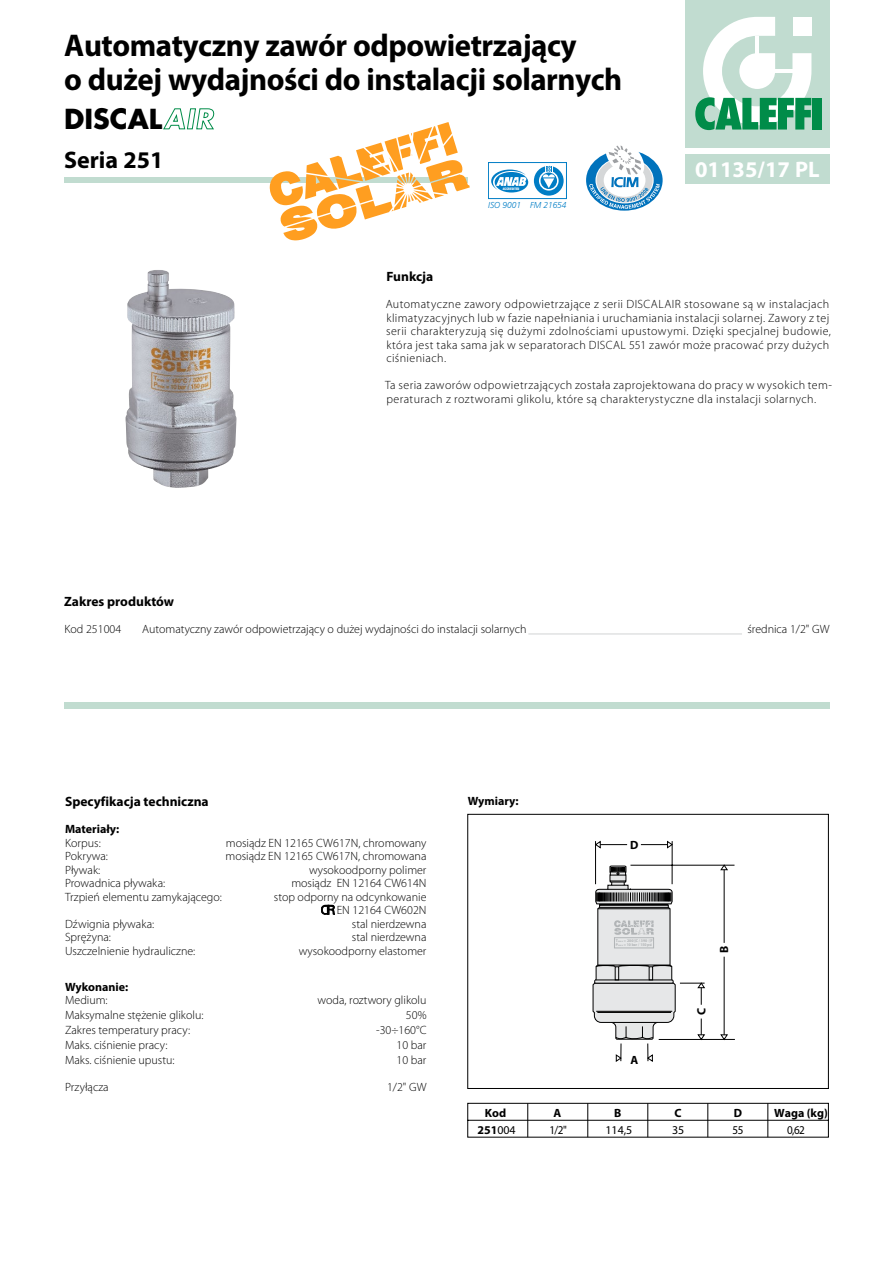
<style>
.page{position:relative;width:893px;height:1263px;background:#fff}
.page>*{position:absolute;margin:0;border:0;box-sizing:border-box;transform-origin:0 0}
.t1{font:700 31.5px/34.5px "Myriad Pro";letter-spacing:-.015em;color:#000}
.t2{font:700 27px "Futura LT";color:#000}
.t3{font:700 24px "Myriad Pro";color:#000}
.t4{font:700 22.5px "Myriad Pro";color:#fff}
.t5{font:700 13.5px "Myriad Pro";color:#000}
.t6{font:300 12px/13.5px "Myriad Pro";letter-spacing:.01em;color:#000;text-align:right}
.t7{font:300 12px/13.5px "Myriad Pro";letter-spacing:.035em;color:#000}
.t8{font:700 12px/17px "Myriad Pro";color:#000;text-align:center}
.t9{font:12px "Myriad Pro";color:#000;scale:.93 1}
.t10{font:12px "Myriad Pro";color:#000}
.t11{font:italic 300 8.7px "Frutiger";letter-spacing:-.005em;color:#007dc5}
.t12{font:700 4.05px/4.1px "Myriad Pro";letter-spacing:-.025em;color:#b1b4b6}
.t13{font:900 condensed 3.15px "Helvetica";letter-spacing:.005em;color:#fff}
.s1{font-weight:400}
.s2{font-size:2.55px}
</style>
<div class="page">
<div style="left:685px;top:154px;width:145px;height:30px;background:#c1dcd0"></div>
<div style="left:685px;top:0;width:145px;height:148px;background:#c1dcd0"></div>
<div style="left:64px;top:178px;width:404px;height:5px;background:#c1dcd0"></div>
<svg style="left:695px;top:17px;width:116px;height:113px"></svg>
<div style="left:813px;top:98px;width:9px;height:32px;background:#008c49"></div>
<hr style="left:528px;top:634px;width:214px;height:1px;background:#d1d3d4">
<div style="left:64px;top:703px;width:766px;height:6px;background:#c1dcd0"></div>
<div style="left:495px;top:172px;width:33px;height:20px;background:#007dc5;border-radius:50%"></div>
<svg style="left:491px;top:170px;width:36px;height:20px"></svg>
<div style="left:488px;top:162px;width:79px;height:37px;border:1px solid #007dc5"></div>
<svg style="left:534px;top:166px;width:30px;height:30px"></svg>
<svg style="left:539px;top:171px;width:20px;height:20px"></svg>
<svg style="left:540px;top:172px;width:17px;height:17px"></svg>
<svg style="left:543px;top:166px;width:12px;height:22px"></svg>
<svg style="left:586px;top:150px;width:77px;height:61px"></svg>
<svg style="left:589px;top:145px;width:71px;height:64px"></svg>
<svg style="left:270px;top:122px;width:200px;height:118px"></svg>
<svg style="left:321px;top:905px;width:14px;height:9px"></svg>
<img style="left:125px;top:270px;width:111px;height:218px">
<svg style="left:467px;top:814px;width:362px;height:323px"></svg>
<hr style="left:768px;top:1103px;width:1px;height:34px;background:#000">
<hr style="left:708px;top:1103px;width:1px;height:34px;background:#000">
<hr style="left:647px;top:1103px;width:1px;height:34px;background:#000">
<hr style="left:587px;top:1103px;width:1px;height:34px;background:#000">
<hr style="left:527px;top:1103px;width:1px;height:34px;background:#000">
<svg style="left:641px;top:841px;width:31px;height:7px"></svg>
<svg style="left:596px;top:841px;width:31px;height:7px"></svg>
<svg style="left:721px;top:866px;width:7px;height:4px"></svg>
<hr style="left:724px;top:870px;width:1px;height:73px;background:#000">
<svg style="left:721px;top:1035px;width:7px;height:4px"></svg>
<hr style="left:724px;top:957px;width:1px;height:78px;background:#000">
<hr style="left:659px;top:1039px;width:76px;height:1px;background:#000">
<hr style="left:630px;top:865px;width:104px;height:1px;background:#000">
<hr style="left:595px;top:841px;width:1px;height:43px;background:#000">
<hr style="left:672px;top:841px;width:1px;height:43px;background:#000">
<svg style="left:592px;top:865px;width:113px;height:196px"></svg>
<svg style="left:163px;top:108px;width:51px;height:21px"></svg>
<h1 class="t1" style="left:64px;top:27px;width:560px">Automatyczny zawór odpowietrzający<br>o dużej wydajności do instalacji solarnych</h1>
<h2 class="t2" style="left:64px;top:101px;width:99px">DISCAL</h2>
<h3 class="t3" style="left:64px;top:144px;width:101px">Seria 251</h3>
<p class="t13" style="left:503px;top:187px;width:18px">ACCREDITED</p>
<p class="t11" style="left:488px;top:200px;width:80px">ISO 9001 FM 21654</p>
<h3 class="t4" style="left:695px;top:154px;width:126px">01135/17 PL</h3>
<p class="t5" style="left:387px;top:268px;width:48px">Funkcja</p>
<p class="t7" style="left:386px;top:297px;width:447px">Automatyczne zawory odpowietrzające z serii DISCALAIR stosowane są w instalacjach klimatyzacyjnych lub w fazie napełniania i uruchamiania instalacji solarnej. Zawory z tej serii charakteryzują się dużymi zdolnościami upustowymi. Dzięki specjalnej budowie, która jest taka sama jak w separatorach DISCAL 551 zawór może pracować przy dużych ciśnieniach.</p>
<p class="t7" style="left:385px;top:378px;width:449px">Ta seria zaworów odpowietrzających została zaprojektowana do pracy w wysokich tem&shy;peraturach z roztworami glikolu, które są charakterystyczne dla instalacji solarnych.</p>
<p class="t5" style="left:64px;top:593px;width:112px">Zakres produktów</p>
<p class="t6" style="left:64px;top:622px;width:58px">Kod 251004</p>
<p class="t6" style="left:142px;top:622px;width:386px">Automatyczny zawór odpowietrzający o dużej wydajności do instalacji solarnych</p>
<p class="t6" style="left:747px;top:622px;width:84px">średnica 1/2" GW</p>
<p class="t5" style="left:65px;top:793px;width:145px">Specyfikacja techniczna</p>
<p class="t8" style="left:65px;top:820px;width:56px">Materiały:</p>
<p class="t6" style="left:65px;top:836px;width:37px">Korpus:</p>
<p class="t6" style="left:226px;top:836px;width:202px">mosiądz EN 12165 CW617N, chromowany</p>
<p class="t6" style="left:65px;top:849px;width:44px">Pokrywa:</p>
<p class="t6" style="left:226px;top:849px;width:202px">mosiądz EN 12165 CW617N, chromowana</p>
<p class="t6" style="left:65px;top:863px;width:37px">Pływak:</p>
<p class="t6" style="left:309px;top:863px;width:119px">wysokoodporny polimer</p>
<p class="t6" style="left:65px;top:876px;width:102px">Prowadnica pływaka:</p>
<p class="t6" style="left:291px;top:876px;width:137px">mosiądz EN 12164 CW614N</p>
<p class="t6" style="left:65px;top:890px;width:158px">Trzpień elementu zamykającego:</p>
<p class="t6" style="left:274px;top:890px;width:154px">stop odporny na odcynkowanie<br>EN 12164 CW602N</p>
<p class="t6" style="left:65px;top:917px;width:91px">Dźwignia pływaka:</p>
<p class="t6" style="left:352px;top:917px;width:76px">stal nierdzewna</p>
<p class="t6" style="left:65px;top:930px;width:47px">Sprężyna:</p>
<p class="t6" style="left:352px;top:930px;width:76px">stal nierdzewna</p>
<p class="t6" style="left:65px;top:944px;width:132px">Uszczelnienie hydrauliczne:</p>
<p class="t6" style="left:299px;top:944px;width:129px">wysokoodporny elastomer</p>
<p class="t8" style="left:65px;top:978px;width:65px">Wykonanie:</p>
<p class="t6" style="left:65px;top:993px;width:44px">Medium:</p>
<p class="t6" style="left:318px;top:993px;width:110px">woda, roztwory glikolu</p>
<p class="t6" style="left:65px;top:1008px;width:140px">Maksymalne stężenie glikolu:</p>
<p class="t6" style="left:406px;top:1008px;width:22px">50%</p>
<p class="t6" style="left:65px;top:1023px;width:127px">Zakres temperatury pracy:</p>
<p class="t6" style="left:376px;top:1023px;width:52px">-30÷160°C</p>
<p class="t6" style="left:65px;top:1038px;width:104px">Maks. ciśnienie pracy:</p>
<p class="t6" style="left:397px;top:1038px;width:31px">10 bar</p>
<p class="t6" style="left:65px;top:1053px;width:111px">Maks. ciśnienie upustu:</p>
<p class="t6" style="left:397px;top:1053px;width:31px">10 bar</p>
<p class="t6" style="left:65px;top:1080px;width:45px">Przyłącza</p>
<p class="t6" style="left:387px;top:1080px;width:41px">1/2" GW</p>
<p class="t8" style="left:468px;top:792px;width:52px">Wymiary:</p>
<p class="t8" style="left:477px;top:1104px;width:40px">Kod<br>251<span class="s1">004</span></p>
<p class="t8" style="left:554px;top:1104px;width:9px">A</p>
<p class="t9" style="left:549px;top:1123px;width:20px">1/2"</p>
<p class="t8" style="left:630px;top:836px;width:10px">D</p>
<p class="t12" style="left:616px;top:939px;width:39px">T<span class="s2">max</span> = 200 C / 390 F<br>P <span class="s2">max</span> = 10 bar / 150 psi</p>
<p class="t8" style="left:715px;top:953px;width:9px;rotate:-90deg">B</p>
<p class="t8" style="left:630px;top:1051px;width:9px">A</p>
<p class="t8" style="left:614px;top:1104px;width:9px">B</p>
<p class="t10" style="left:605px;top:1123px;width:29px">114,5</p>
<p class="t8" style="left:693px;top:1014px;width:9px;rotate:-90deg">C</p>
<p class="t8" style="left:674px;top:1104px;width:9px">C</p>
<p class="t10" style="left:672px;top:1123px;width:14px">35</p>
<p class="t8" style="left:734px;top:1104px;width:10px">D</p>
<p class="t9" style="left:732px;top:1123px;width:13px">55</p>
<p class="t8" style="left:774px;top:1104px;width:55px">Waga (kg)</p>
<p class="t9" style="left:787px;top:1123px;width:21px">0,62</p>
</div>
